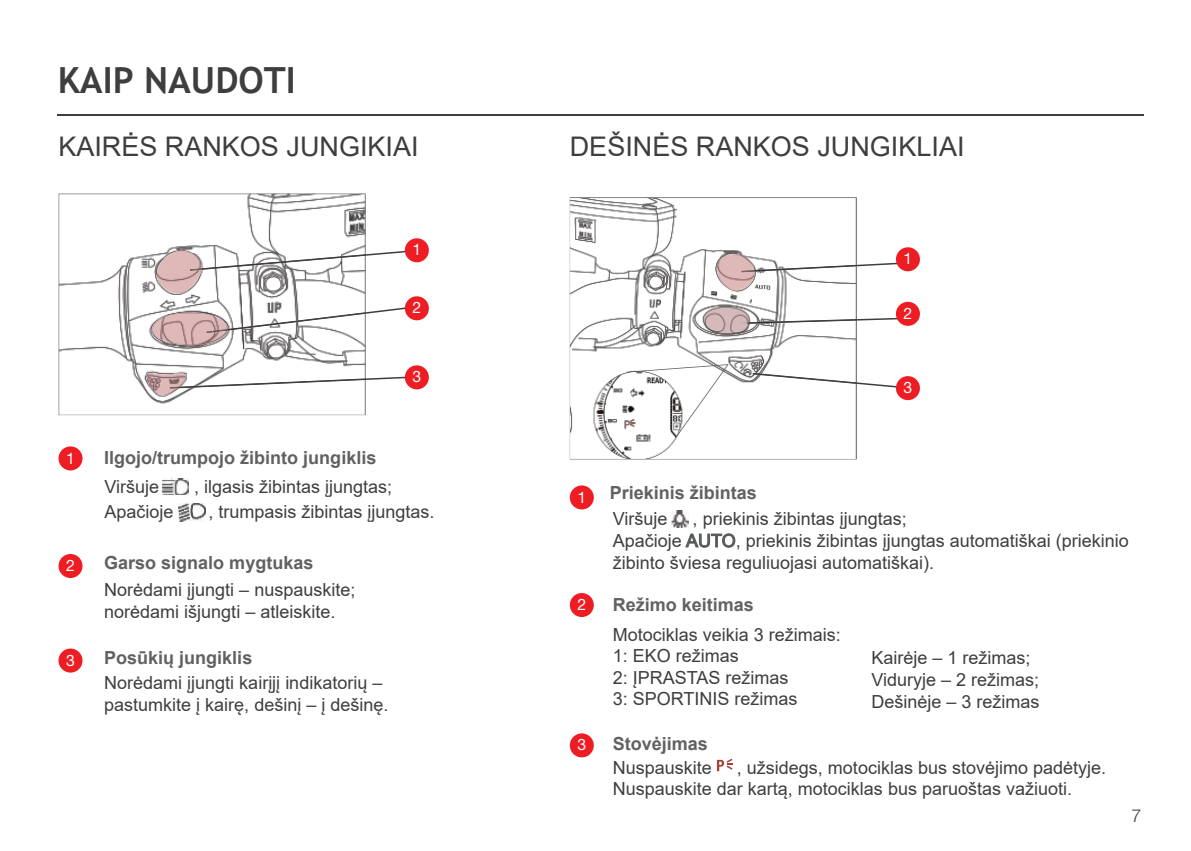
<style>
.page{position:relative;width:1191px;height:851px;background:#fff}
.page>*{position:absolute;margin:0;border:0;box-sizing:border-box;transform-origin:0 0}
.t1{font:700 36px "Trebuchet MS";color:#3e3e3f}
.t2{font:27px "Arial";color:#3e3e3f}
.t3{font:18px/21.6px "Arial";color:#3e3e3f}
.t4{font:700 18px "Arial";color:#606160}
.t5{font:300 18px "Helvetica Neue LT Pro";color:#3e3e3f}
.t6{font:15.9px "Helvetica Neue LT Pro";color:#fff}
.s1{color:#57585a}
</style>
<div class="page">
<svg style="left:366px;top:307px;width:45px;height:12px"></svg>
<svg style="left:857px;top:317px;width:59px;height:7px"></svg>
<svg style="left:857px;top:376px;width:48px;height:13px"></svg>
<hr style="left:57px;top:114px;width:1086px;height:2px;background:#3e3e3f">
<div style="left:405px;top:296px;width:24px;height:24px;background:#ee1d23;border-radius:50%"></div>
<div style="left:58px;top:554px;width:24px;height:24px;background:#ee1d23;border-radius:50%"></div>
<div style="left:405px;top:238px;width:24px;height:24px;background:#ee1d23;border-radius:50%"></div>
<div style="left:58px;top:446px;width:24px;height:24px;background:#ee1d23;border-radius:50%"></div>
<div style="left:405px;top:365px;width:24px;height:24px;background:#ee1d23;border-radius:50%"></div>
<div style="left:58px;top:648px;width:24px;height:24px;background:#ee1d23;border-radius:50%"></div>
<div style="left:570px;top:593px;width:24px;height:24px;background:#ee1d23;border-radius:50%"></div>
<div style="left:570px;top:485px;width:24px;height:24px;background:#ee1d23;border-radius:50%"></div>
<div style="left:570px;top:733px;width:24px;height:24px;background:#ee1d23;border-radius:50%"></div>
<div style="left:896px;top:302px;width:24px;height:24px;background:#ee1d23;border-radius:50%"></div>
<div style="left:896px;top:247px;width:24px;height:24px;background:#ee1d23;border-radius:50%"></div>
<div style="left:896px;top:376px;width:24px;height:24px;background:#ee1d23;border-radius:50%"></div>
<img style="left:163px;top:478px;width:22px;height:2px">
<img style="left:162px;top:480px;width:26px;height:14px">
<img style="left:180px;top:503px;width:25px;height:2px">
<img style="left:179px;top:505px;width:26px;height:16px">
<svg style="left:685px;top:533px;width:50px;height:15px"></svg>
<img style="left:671px;top:512px;width:17px;height:15px">
<svg style="left:717px;top:758px;width:16px;height:13px"></svg>
<img style="left:58px;top:193px;width:308px;height:222px">
<img style="left:228px;top:312px;width:138px;height:18px">
<img style="left:157px;top:251px;width:45px;height:43px">
<svg style="left:190px;top:250px;width:219px;height:21px"></svg>
<img style="left:152px;top:312px;width:76px;height:33px">
<img style="left:206px;top:329px;width:22px;height:4px">
<img style="left:146px;top:373px;width:40px;height:22px">
<svg style="left:170px;top:376px;width:237px;height:12px"></svg>
<img style="left:570px;top:197px;width:287px;height:262px">
<img style="left:738px;top:319px;width:119px;height:5px">
<img style="left:752px;top:373px;width:105px;height:11px">
<svg style="left:626px;top:364px;width:102px;height:72px"></svg>
<img style="left:717px;top:254px;width:37px;height:36px">
<svg style="left:741px;top:262px;width:174px;height:10px"></svg>
<h1 class="t1" style="left:58px;top:58px;width:240px">KAIP NAUDOTI</h1>
<h2 class="t2" style="left:58px;top:128px;width:362px">KAIRĖS RANKOS JUNGIKIAI</h2>
<h2 class="t2" style="left:570px;top:128px;width:396px">DEŠINĖS RANKOS JUNGIKLIAI</h2>
<p class="t6" style="left:412px;top:240px;width:10px">1</p>
<p class="t6" style="left:903px;top:249px;width:10px">1</p>
<p class="t6" style="left:412px;top:298px;width:10px">2</p>
<p class="t6" style="left:903px;top:304px;width:10px">2</p>
<p class="t6" style="left:412px;top:367px;width:10px">3</p>
<p class="t6" style="left:903px;top:378px;width:10px">3</p>
<p class="t6" style="left:66px;top:448px;width:10px">1</p>
<p class="t4" style="left:104px;top:445px;width:274px">Ilgojo/trumpojo žibinto jungiklis</p>
<p class="t3" style="left:104px;top:476px;width:56px">Viršuje</p>
<p class="t3" style="left:194px;top:476px;width:200px">, ilgasis žibintas įjungtas;</p>
<p class="t3" style="left:104px;top:501px;width:71px">Apačioje</p>
<p class="t3" style="left:208px;top:501px;width:228px">, trumpasis žibintas įjungtas.</p>
<p class="t3" style="left:613px;top:508px;width:56px">Viršuje</p>
<p class="t4" style="left:610px;top:480px;width:149px">Priekinis žibintas</p>
<p class="t6" style="left:577px;top:487px;width:10px">1</p>
<p class="t3" style="left:613px;top:508px;width:517px;text-indent:80px">, priekinis žibintas įjungtas;<br>Apačioje <span class="s1">AUTO</span>, priekinis žibintas įjungtas automatiškai (priekinio</p>
<p class="t6" style="left:66px;top:556px;width:10px">2</p>
<p class="t4" style="left:104px;top:550px;width:211px">Garso signalo mygtukas</p>
<p class="t3" style="left:613px;top:551px;width:323px">žibinto šviesa reguliuojasi automatiškai).</p>
<p class="t6" style="left:66px;top:650px;width:10px">3</p>
<p class="t3" style="left:104px;top:578px;width:253px">Norėdami įjungti – nuspauskite; norėdami išjungti – atleiskite.</p>
<p class="t4" style="left:104px;top:645px;width:150px">Posūkių jungiklis</p>
<p class="t3" style="left:104px;top:672px;width:286px">Norėdami įjungti kairįjį indikatorių – pastumkite į kairę, dešinį – į dešinę.</p>
<p class="t6" style="left:577px;top:595px;width:10px">2</p>
<p class="t4" style="left:613px;top:592px;width:143px">Režimo keitimas</p>
<p class="t3" style="left:613px;top:623px;width:230px">Motociklas veikia 3 režimais:<br>1: EKO režimas<br>2: ĮPRASTAS režimas<br>3: SPORTINIS režimas</p>
<p class="t3" style="left:871px;top:647px;width:170px">Kairėje – 1 režimas;<br>Viduryje – 2 režimas;<br>Dešinėje – 3 režimas</p>
<p class="t6" style="left:577px;top:735px;width:10px">3</p>
<p class="t4" style="left:613px;top:731px;width:97px">Stovėjimas</p>
<p class="t3" style="left:613px;top:756px;width:495px;text-indent:124px">, užsidegs, motociklas bus stovėjimo padėtyje.<br>Nuspauskite dar kartą, motociklas bus paruoštas važiuoti.</p>
<p class="t3" style="left:613px;top:756px;width:101px">Nuspauskite</p>
<p class="t5" style="left:1131px;top:804px;width:12px">7</p>
</div>
